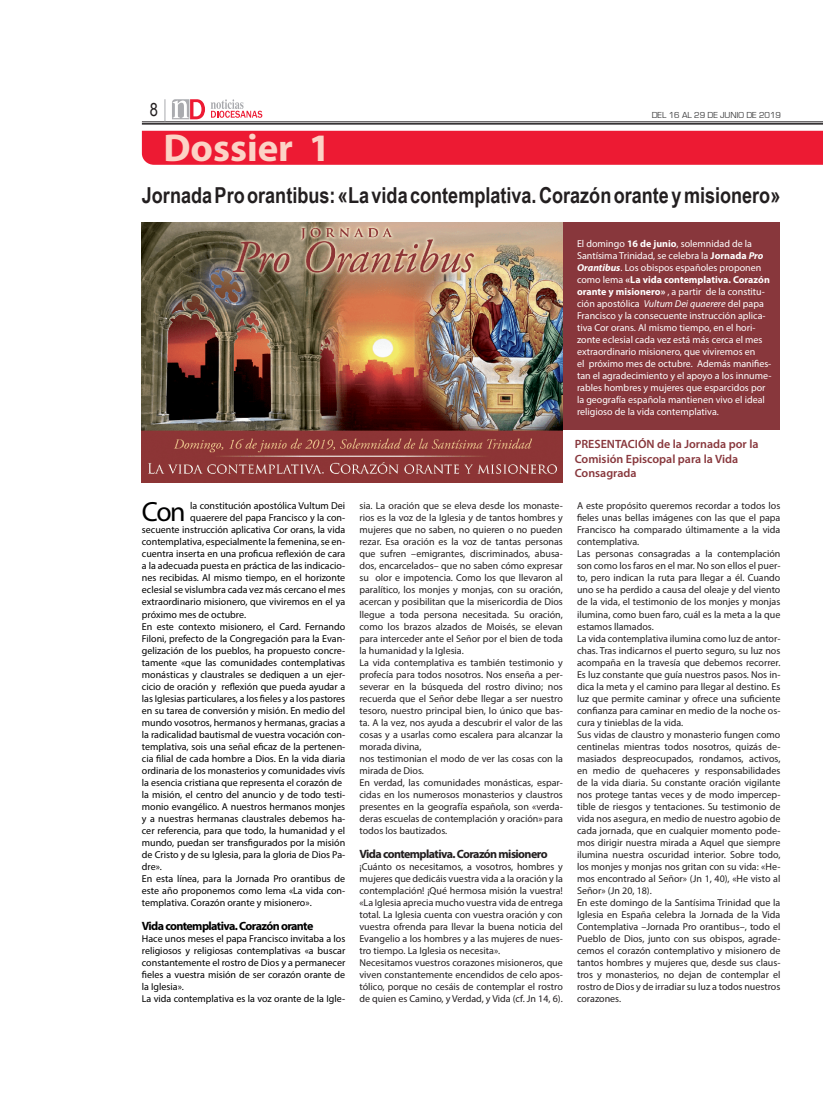
<style>
.page{position:relative;width:823px;height:1106px;background:#fff}
.page>*{position:absolute;margin:0;border:0;box-sizing:border-box;transform-origin:0 0}
.t1{font:700 39px "Myriad Pro";color:#fcd3c6}
.Párrafo_NODI{font:27.8px "Myriad Pro";color:#000001}
.Párrafo_NODI-2{font:700 22px "Arial Narrow";color:#231f20}
.t2{font:18px "Arial Narrow";color:#231f20}
.Párrafo_NODI-3{font:600 12px "Myriad Pro";color:#88373c}
.Párrafo_NODI-4{font:700 12px "Myriad Pro";letter-spacing:-.05em;color:#231f20}
.Párrafo_NODI-5{font:700 12px "Myriad Pro";letter-spacing:-.05em;color:#000001}
.Párrafo_NODI-6{font:10px/12px "Myriad Pro";color:#231f20;text-align:justify}
.Párrafo_NODI-7{font:10px/12px "Myriad Pro";color:#000001;text-align:justify}
.Párrafo_NODI-8{font:10px/12px "Myriad Pro";color:#fff}
.t3{font:9px "Eurostile";color:#3e3e3f}
.s1{font-weight:700}
.s2{font-weight:700;font-style:italic}
.s3{font-style:italic}
</style>
<div class="page">
<div style="left:562px;top:222px;width:217px;height:208px;background:#88373c"></div>
<hr style="left:142px;top:122px;width:680px;height:1px;background:#231f20">
<hr style="left:142px;top:123px;width:680px;height:2px;background:#231f20">
<svg style="left:172px;top:99px;width:90px;height:20px"></svg>
<svg style="left:164px;top:99px;width:1px;height:22px"></svg>
<div style="left:142px;top:131px;width:680px;height:34px;background:#ed1a33"></div>
<img style="left:142px;top:222px;width:420px;height:260px">
<p class="t2" style="left:150px;top:97px;width:10px">8</p>
<p class="t3" style="left:651px;top:110px;width:131px">DEL 16 AL 29 DE JUNIO DE 2019</p>
<p class="t1" style="left:163px;top:123px;width:168px">Dossier 1</p>
<p class="Párrafo_NODI-2" style="left:142px;top:179px;width:639px">Jornada Pro orantibus: «La vida contemplativa. Corazón orante y misionero»</p>
<p class="Párrafo_NODI-8" style="left:576px;top:237px;width:196px">El domingo <span class="s1">16 de junio</span>, solemnidad de la Santísima Trinidad, se celebra la <span class="s1">Jornada</span> <span class="s2">Pro Orantibus</span>. Los obispos españoles proponen como lema <span class="s1">«La vida contemplativa. Corazón orante y misionero»</span> , a partir de la constitu&shy;ción apostólica <span class="s3">Vultum Dei quaerere</span> del papa Francisco y la consecuente instrucción aplica&shy;tiva Cor orans. Al mismo tiempo, en el hori&shy;zonte eclesial cada vez está más cerca el mes extraordinario misionero, que viviremos en<br>el próximo mes de octubre. Además manifies&shy;tan el agradecimiento y el apoyo a los innume&shy;rables hombres y mujeres que esparcidos por la geografía española mantienen vivo el ideal religioso de la vida contemplativa.</p>
<p class="Párrafo_NODI" style="left:142px;top:495px;width:45px">Con</p>
<p class="Párrafo_NODI-7" style="left:190px;top:500px;width:156px">la constitución apostólica Vultum Dei</p>
<p class="Párrafo_NODI-7" style="left:190px;top:512px;width:156px">quaerere del papa Francisco y la con-</p>
<p class="Párrafo_NODI-7" style="left:142px;top:524px;width:205px">secuente instrucción aplicativa Cor orans, la vida</p>
<p class="Párrafo_NODI-7" style="left:142px;top:536px;width:205px">contemplativa, especialmente la femenina, se en-</p>
<p class="Párrafo_NODI-7" style="left:142px;top:548px;width:205px">cuentra inserta en una proficua reflexión de cara</p>
<p class="Párrafo_NODI-7" style="left:142px;top:560px;width:205px">a la adecuada puesta en práctica de las indicacio-</p>
<p class="Párrafo_NODI-7" style="left:142px;top:572px;width:205px">nes recibidas. Al mismo tiempo, en el horizonte</p>
<p class="Párrafo_NODI-7" style="left:142px;top:584px;width:205px">eclesial se vislumbra cada vez más cercano el mes</p>
<p class="Párrafo_NODI-7" style="left:142px;top:596px;width:205px">extraordinario misionero, que viviremos en el ya</p>
<p class="Párrafo_NODI-7" style="left:142px;top:608px;width:106px">próximo mes de octubre.</p>
<p class="Párrafo_NODI-7" style="left:142px;top:620px;width:205px">En este contexto misionero, el Card. Fernando Filoni, prefecto de la Congregación para la Evan&shy;gelización de los pueblos, ha propuesto concre&shy;tamente «que las comunidades contemplativas monásticas y claustrales se dediquen a un ejer&shy;cicio de oración y reflexión que pueda ayudar a las Iglesias particulares, a los fieles y a los pastores en su tarea de conversión y misión. En medio del mundo vosotros, hermanos y hermanas, gracias a la radicalidad bautismal de vuestra vocación con&shy;templativa, sois una señal eficaz de la pertenen&shy;cia filial de cada hombre a Dios. En la vida diaria ordinaria de los monasterios y comunidades vivís la esencia cristiana que representa el corazón de</p>
<p class="Párrafo_NODI-7" style="left:142px;top:788px;width:205px">la misión, el centro del anuncio y de todo testi&shy;monio evangélico. A nuestros hermanos monjes y a nuestras hermanas claustrales debemos ha&shy;cer referencia, para que todo, la humanidad y el mundo, puedan ser transfigurados por la misión de Cristo y de su Iglesia, para la gloria de Dios Pa&shy;dre».</p>
<p class="Párrafo_NODI-7" style="left:142px;top:872px;width:205px">En esta línea, para la Jornada Pro orantibus de este año proponemos como lema «La vida con&shy;templativa. Corazón orante y misionero».</p>
<p class="Párrafo_NODI-5" style="left:142px;top:917px;width:173px">Vida contemplativa. Corazón orante</p>
<p class="Párrafo_NODI-7" style="left:142px;top:932px;width:205px">Hace unos meses el papa Francisco invitaba a los religiosos y religiosas contemplativas «a buscar constantemente el rostro de Dios y a permanecer fieles a vuestra misión de ser corazón orante de la Iglesia».</p>
<p class="Párrafo_NODI-7" style="left:142px;top:992px;width:205px">La vida contemplativa es la voz orante de la Igle-</p>
<p class="Párrafo_NODI-6" style="left:359px;top:500px;width:205px">sia. La oración que se eleva desde los monaste&shy;rios es la voz de la Iglesia y de tantos hombres y mujeres que no saben, no quieren o no pueden rezar. Esa oración es la voz de tantas personas que sufren –emigrantes, discriminados, abusa&shy;dos, encarcelados– que no saben cómo expresar su olor e impotencia. Como los que llevaron al paralítico, los monjes y monjas, con su oración, acercan y posibilitan que la misericordia de Dios llegue a toda persona necesitada. Su oración, como los brazos alzados de Moisés, se elevan para interceder ante el Señor por el bien de toda la humanidad y la Iglesia.</p>
<p class="Párrafo_NODI-6" style="left:359px;top:656px;width:205px">La vida contemplativa es también testimonio y profecía para todos nosotros. Nos enseña a per&shy;severar en la búsqueda del rostro divino; nos recuerda que el Señor debe llegar a ser nuestro tesoro, nuestro principal bien, lo único que bas&shy;ta. A la vez, nos ayuda a descubrir el valor de las cosas y a usarlas como escalera para alcanzar la morada divina,</p>
<p class="Párrafo_NODI-6" style="left:359px;top:752px;width:205px">nos testimonian el modo de ver las cosas con la mirada de Dios.</p>
<p class="Párrafo_NODI-6" style="left:359px;top:776px;width:205px">En verdad, las comunidades monásticas, espar&shy;cidas en los numerosos monasterios y claustros presentes en la geografía española, son «verda&shy;deras escuelas de contemplación y oración» para todos los bautizados.</p>
<p class="Párrafo_NODI-4" style="left:359px;top:845px;width:189px">Vida contemplativa. Corazón misionero</p>
<p class="Párrafo_NODI-6" style="left:359px;top:860px;width:205px">¡Cuánto os necesitamos, a vosotros, hombres y mujeres que dedicáis vuestra vida a la oración y la contemplación! ¡Qué hermosa misión la vuestra! «La Iglesia aprecia mucho vuestra vida de entrega total. La Iglesia cuenta con vuestra oración y con vuestra ofrenda para llevar la buena noticia del Evangelio a los hombres y a las mujeres de nues&shy;tro tiempo. La Iglesia os necesita».</p>
<p class="Párrafo_NODI-6" style="left:359px;top:956px;width:205px">Necesitamos vuestros corazones misioneros, que viven constantemente encendidos de celo apos&shy;tólico, porque no cesáis de contemplar el rostro de quien es Camino, y Verdad, y Vida (cf. Jn 14, 6).</p>
<p class="Párrafo_NODI-3" style="left:574px;top:437px;width:185px">PRESENTACIÓN de la Jornada por la</p>
<p class="Párrafo_NODI-3" style="left:574px;top:451px;width:165px">Comisión Episcopal para la Vida</p>
<p class="Párrafo_NODI-3" style="left:574px;top:465px;width:63px">Consagrada</p>
<p class="Párrafo_NODI-6" style="left:576px;top:500px;width:205px">A este propósito queremos recordar a todos los fieles unas bellas imágenes con las que el papa Francisco ha comparado últimamente a la vida contemplativa.</p>
<p class="Párrafo_NODI-6" style="left:576px;top:548px;width:205px">Las personas consagradas a la contemplación son como los faros en el mar. No son ellos el puer&shy;to, pero indican la ruta para llegar a él. Cuando uno se ha perdido a causa del oleaje y del viento de la vida, el testimonio de los monjes y monjas ilumina, como buen faro, cuál es la meta a la que estamos llamados.</p>
<p class="Párrafo_NODI-6" style="left:576px;top:632px;width:205px">La vida contemplativa ilumina como luz de antor&shy;chas. Tras indicarnos el puerto seguro, su luz nos acompaña en la travesía que debemos recorrer.<br>Es luz constante que guía nuestros pasos. Nos in&shy;dica la meta y el camino para llegar al destino. Es luz que permite caminar y ofrece una suficiente confianza para caminar en medio de la noche os&shy;cura y tinieblas de la vida.</p>
<p class="Párrafo_NODI-6" style="left:576px;top:728px;width:205px">Sus vidas de claustro y monasterio fungen como centinelas mientras todos nosotros, quizás de&shy;masiados despreocupados, rondamos, activos, en medio de quehaceres y responsabilidades de la vida diaria. Su constante oración vigilante nos protege tantas veces y de modo impercep&shy;tible de riesgos y tentaciones. Su testimonio de vida nos asegura, en medio de nuestro agobio de cada jornada, que en cualquier momento pode&shy;mos dirigir nuestra mirada a Aquel que siempre ilumina nuestra oscuridad interior. Sobre todo, los monjes y monjas nos gritan con su vida: «He&shy;mos encontrado al Señor» (Jn 1, 40), «He visto al Señor» (Jn 20, 18).</p>
<p class="Párrafo_NODI-6" style="left:576px;top:896px;width:205px">En este domingo de la Santísima Trinidad que la Iglesia en España celebra la Jornada de la Vida Contemplativa –Jornada Pro orantibus–, todo el Pueblo de Dios, junto con sus obispos, agrade&shy;cemos el corazón contemplativo y misionero de tantos hombres y mujeres que, desde sus claus&shy;tros y monasterios, no dejan de contemplar el rostro de Dios y de irradiar su luz a todos nuestros corazones.</p>
</div>
